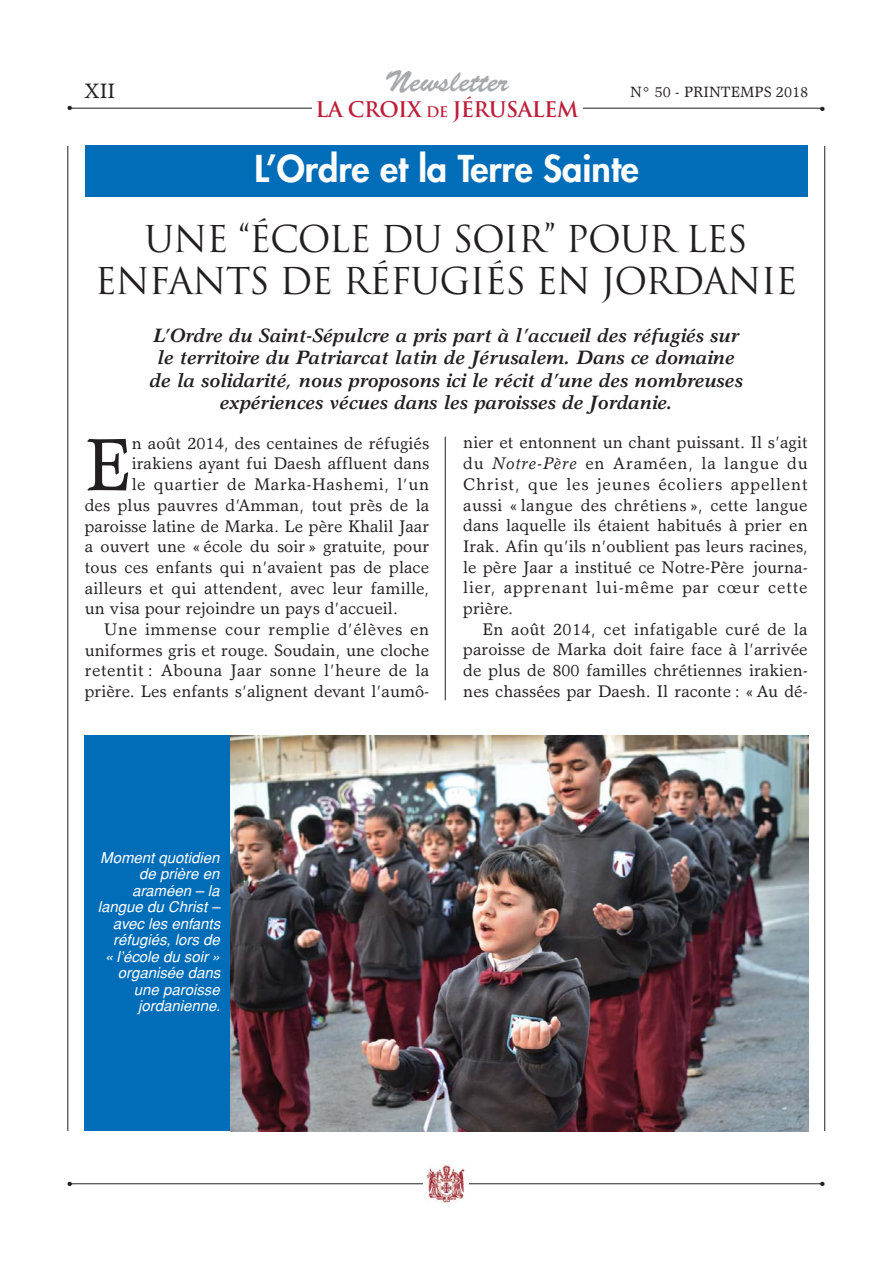
<style>
.page{position:relative;width:893px;height:1263px;background:#fff}
.page>*{position:absolute;margin:0;border:0;box-sizing:border-box;transform-origin:0 0}
.t1{font:74.55px "Garth Graphic";color:#231f20}
.t2{font:36px/42px "Trajan";letter-spacing:-.025em;color:#231f20;text-align:center}
.t3{font:800 36px "Futura";color:#fff}
.t4{font:30px "Brush Script";color:#a7a9ac}
.t5{font:700 21px "Trajan";letter-spacing:-.025em;color:#bc1f39}
.t6{font:21px "Garth Graphic";color:#231f20}
.t7{font:italic 700 19.5px/22.5px "Garth Graphic";color:#231f20;text-align:center}
.t8{font:16.95px/20.7px "Garth Graphic";color:#231f20;text-align:justify}
.t9{font:16.95px "Garth Graphic";letter-spacing:.025em;color:#231f20}
.t10{font:16.95px "Garth Graphic";letter-spacing:.035em;color:#231f20}
.t11{font:italic 15px/16.5px "Helvetica";color:#fff;text-align:right}
.t12{font:15px "Garth Graphic";color:#231f20}
.t13{font:6px "Zapf Dingbats";color:#231f20}
.s1{font-size:14.25px}
.s2{font-style:italic}
</style>
<div class="page">
<hr style="left:68px;top:146px;width:1px;height:985px;background:#231f20">
<hr style="left:824px;top:146px;width:1px;height:985px;background:#231f20">
<hr style="left:69px;top:1183px;width:754px;height:1px;background:#231f20">
<hr style="left:69px;top:108px;width:754px;height:1px;background:#231f20">
<div style="left:312px;top:101px;width:270px;height:24px;background:#fff"></div>
<div style="left:423px;top:1164px;width:45px;height:41px;background:#fff"></div>
<img style="left:426px;top:1164px;width:39px;height:39px">
<div style="left:85px;top:146px;width:723px;height:51px;background:#006db8"></div>
<hr style="left:445px;top:437px;width:1px;height:263px;background:#231f20">
<div style="left:84px;top:735px;width:146px;height:396px;background:#006db8"></div>
<img style="left:230px;top:735px;width:578px;height:396px">
<h3 class="t4" style="left:385px;top:73px;width:125px">Newsletter</h3>
<p class="t6" style="left:84px;top:83px;width:33px">XII</p>
<p class="t12" style="left:630px;top:87px;width:179px">N° 50 - PRINTEMPS 2018</p>
<p class="t5" style="left:315px;top:97px;width:265px">LA CROIX <span class="s1">DE</span> JÉRUSALEM</p>
<h2 class="t3" style="left:254px;top:151px;width:386px">L’Ordre et la Terre Sainte</h2>
<p class="t13" style="left:68px;top:105px;width:6px">●</p>
<p class="t13" style="left:820px;top:106px;width:6px">●</p>
<h2 class="t2" style="left:95px;top:218px;width:704px">UNE “ÉCOLE DU SOIR” POUR LES<br>ENFANTS DE RÉFUGIÉS EN JORDANIE</h2>
<p class="t7" style="left:150px;top:326px;width:595px">L’Ordre du Saint-Sépulcre a pris part à l’accueil des réfugiés sur le territoire du Patriarcat latin de Jérusalem. Dans ce domaine de la solidarité, nous proposons ici le récit d’une des nombreuses expériences vécues dans les paroisses de Jordanie.</p>
<h1 class="t1" style="left:85px;top:436px;width:48px">E</h1>
<p class="t8" style="left:132px;top:434px;width:299px">n août 2014, des centaines de réfugiés</p>
<p class="t8" style="left:132px;top:455px;width:299px">irakiens ayant fui Daesh affluent dans</p>
<p class="t10" style="left:132px;top:478px;width:299px">le quartier de Marka-Hashemi, l’un</p>
<p class="t8" style="left:85px;top:496px;width:346px">des plus pauvres d’Amman, tout près de la</p>
<p class="t8" style="left:85px;top:517px;width:346px">paroisse latine de Marka. Le père Khalil Jaar</p>
<p class="t8" style="left:85px;top:538px;width:346px">a ouvert une « école du soir » gratuite, pour</p>
<p class="t8" style="left:85px;top:558px;width:346px">tous ces enfants qui n’avaient pas de place</p>
<p class="t8" style="left:85px;top:579px;width:346px">ailleurs et qui attendent, avec leur famille,</p>
<p class="t8" style="left:85px;top:600px;width:315px">un visa pour rejoindre un pays d’accueil.</p>
<p class="t9" style="left:104px;top:623px;width:327px">Une immense cour remplie d’élèves en</p>
<p class="t8" style="left:85px;top:641px;width:346px">uniformes gris et rouge. Soudain, une cloche</p>
<p class="t9" style="left:85px;top:664px;width:346px">retentit : Abouna Jaar sonne l’heure de la</p>
<p class="t8" style="left:85px;top:683px;width:346px">prière. Les enfants s’alignent devant l’aumô-</p>
<p class="t8" style="left:463px;top:434px;width:346px">nier et entonnent un chant puissant. Il s’agit du <span class="s2">Notre-Père</span> en Araméen, la langue du Christ, que les jeunes écoliers appellent aussi « langue des chrétiens », cette langue dans laquelle ils étaient habitués à prier en Irak. Afin qu’ils n’oublient pas leurs racines, le père Jaar a institué ce Notre-Père journa&shy;lier, apprenant lui-même par cœur cette prière.</p>
<p class="t8" style="left:463px;top:620px;width:346px;text-indent:19px">En août 2014, cet infatigable curé de la paroisse de Marka doit faire face à l’arrivée de plus de 800 familles chrétiennes irakien&shy;nes chassées par Daesh. Il raconte : « Au dé-</p>
<p class="t11" style="left:98px;top:851px;width:127px">Moment quotidien de prière en araméen – la langue du Christ – avec les enfants réfugiés, lors de<br>« l’école du soir » organisée dans une paroisse jordanienne.</p>
<p class="t13" style="left:68px;top:1181px;width:6px">●</p>
<p class="t13" style="left:820px;top:1181px;width:6px">●</p>
</div>
